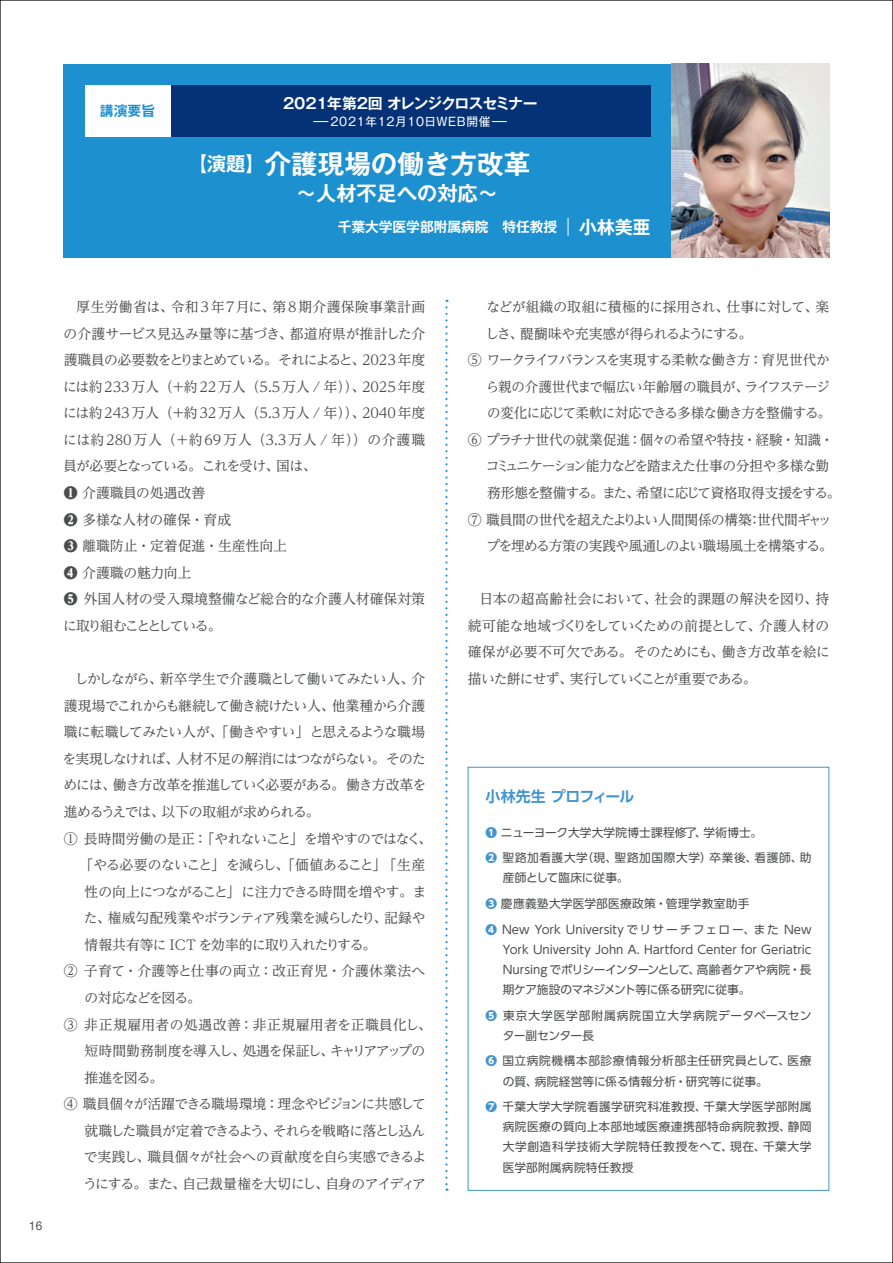
<style>
.page{position:relative;width:893px;height:1263px;background:#fff}
.page>*{position:absolute;margin:0;border:0;box-sizing:border-box;transform-origin:0 0}
.t1{font:700 26.55px "Gothic MB101 Pr 6 De";color:#fff}
.t2{font:700 20.25px "Gothic MB101 Pr 6 De";color:#fff}
.t3{font:700 14.85px "Gothic MB101 Pr 6 De";letter-spacing:-.055em;color:#fff}
.t4{font:700 14.85px "UD Shin Go Pr 6 N De";letter-spacing:-.025em;color:#4194d0}
.t5{font:13.8px/26.5px "Reim Yonz Pr 6";letter-spacing:-.035em;color:#4b4c4d;text-align:justify}
.t6{font:13.8px/26.5px "Reim Yonz Pr 6";color:#4b4c4d}
.t7{font:13.8px "Reim Yonz Pr 6";letter-spacing:-.07em;color:#4b4c4d}
.t8{font:13.8px "Reim Yonz Pr 6";letter-spacing:-.055em;color:#4b4c4d}
.t9{font:13.8px "Reim Yonz Pr 6";letter-spacing:-.06em;color:#4b4c4d}
.t10{font:13.8px "Reim Yonz Pr 6";letter-spacing:-.065em;color:#4b4c4d}
.t11{font:13.8px "Reim Yonz Pr 6";letter-spacing:-.085em;color:#4b4c4d}
.t12{font:13.8px "Reim Yonz Pr 6";letter-spacing:.02em;color:#4b4c4d}
.t13{font:13.8px "Reim Yonz Pr 6";letter-spacing:.025em;color:#4b4c4d}
.t14{font:13.8px "Reim Yonz Pr 6";letter-spacing:-.09em;color:#4b4c4d}
.t15{font:700 13.8px "Gothic MB101 Pr 6 De";letter-spacing:-.01em;color:#fff}
.t16{font:700 13.8px "Gothic MB101 Pr 6 De";color:#1d90d0}
.t17{font:11.7px/20.2px "UD Shin Go Pr 6 N";letter-spacing:.02em;color:#4b4c4d}
.t18{font:11.7px/20.2px "UD Shin Go Pr 6 N";letter-spacing:.055em;color:#4b4c4d}
.t19{font:11.7px "Gothic MB101 Pr 6";letter-spacing:.06em;color:#fff;scale:1.5 1}
.t20{font:10.65px "Shin M Go Pr 6";color:#4b4c4d}
.s1{font-size:19.2px}
.s2{font-size:18px}
.s3{font-weight:900}
.s4{font-weight:800;color:#4194d0}
</style>
<div class="page">
<svg style="left:445px;top:300px;width:3px;height:891px"></svg>
<div style="left:64px;top:64px;width:608px;height:193px;background:#1d90d0"></div>
<img style="left:672px;top:64px;width:157px;height:193px">
<div style="left:170px;top:85px;width:481px;height:51px;background:#053276"></div>
<div style="left:85px;top:85px;width:85px;height:51px;background:#fff"></div>
<div style="left:468px;top:767px;width:361px;height:424px;border:1px solid #4194d0"></div>
<svg style="left:568px;top:218px;width:1px;height:18px"></svg>
<p class="t16" style="left:100px;top:99px;width:57px">講演要旨</p>
<p class="t3" style="left:283px;top:91px;width:256px">2021年第2回 オレンジクロスセミナー</p>
<p class="t19" style="left:312px;top:111px;width:132px">ー2021年12月10日WEB開催ー</p>
<h1 class="t1" style="left:188px;top:142px;width:344px"><span class="s1">【演題】</span>介護現場の働き方改革</h1>
<h2 class="t2" style="left:296px;top:177px;width:203px">～人材不足への対応～</h2>
<p class="t15" style="left:338px;top:215px;width:314px">千葉大学医学部附属病院　特任教授 <span class="s2">小林美亜</span></p>
<p class="t20" style="left:29px;top:1217px;width:14px">16</p>
<p class="t6" style="left:63px;top:293px;width:364px;text-indent:14px">厚生労働省は、令和3年7月に、第8期介護保険事業計画の介護サービス見込み量等に基づき、都道府県が推計した介護職員の必要数をとりまとめている。それによると、2023 年度には約233万人（＋約22万人（5.5万人 / 年））、2025年度には約243万人（＋約32万人（5.3万人 / 年））、2040年度には約280万人（＋約69万人（3.3万人 / 年））の介護職員が必要となっている。これを受け、国は、<br><span class="s3">❶</span> 介護職員の処遇改善<br><span class="s3">❷</span> 多様な人材の確保・育成<br><span class="s3">❸</span> 離職防止・定着促進・生産性向上<br><span class="s3">❹</span> 介護職の魅力向上<br><span class="s3">❺</span> 外国人材の受入環境整備など総合的な介護人材確保対策に取り組むこととしている。</p>
<p class="t5" style="left:74px;top:665px;width:352px">しかしながら、新卒学生で介護職として働いてみたい人、介</p>
<p class="t7" style="left:64px;top:694px;width:363px">護現場でこれからも継続して働き続けたい人、他業種から介護</p>
<p class="t5" style="left:64px;top:718px;width:363px">職に転職してみたい人が、「働きやすい」と思えるような職場</p>
<p class="t7" style="left:63px;top:747px;width:365px">を実現しなければ、人材不足の解消にはつながらない。そのた</p>
<p class="t7" style="left:63px;top:774px;width:364px">めには、働き方改革を推進していく必要がある。働き方改革を</p>
<p class="t9" style="left:64px;top:800px;width:257px">進めるうえでは、以下の取組が求められる。</p>
<p class="t5" style="left:64px;top:825px;width:370px">① 長時間労働の是正：「やれないこと」を増やすのではなく、</p>
<p class="t8" style="left:79px;top:853px;width:347px">「やる必要のないこと」を減らし、「価値あること」「生産</p>
<p class="t8" style="left:85px;top:880px;width:344px">性の向上につながること」に注力できる時間を増やす。ま</p>
<p class="t9" style="left:84px;top:906px;width:343px">た、権威勾配残業やボランティア残業を減らしたり、記録や</p>
<p class="t8" style="left:85px;top:933px;width:293px">情報共有等に ICT を効率的に取り入れたりする。</p>
<p class="t12" style="left:64px;top:960px;width:363px">② 子育て・介護等と仕事の両立：改正育児・介護休業法へ</p>
<p class="t7" style="left:84px;top:986px;width:118px">の対応などを図る。</p>
<p class="t13" style="left:64px;top:1013px;width:369px">③ 非正規雇用者の処遇改善：非正規雇用者を正職員化し、</p>
<p class="t7" style="left:85px;top:1039px;width:342px">短時間勤務制度を導入し、処遇を保証し、キャリアアップの</p>
<p class="t5" style="left:85px;top:1064px;width:80px">推進を図る。</p>
<p class="t10" style="left:64px;top:1093px;width:364px">④ 職員個々が活躍できる職場環境：理念やビジョンに共感して</p>
<p class="t9" style="left:85px;top:1119px;width:343px">就職した職員が定着できるよう、それらを戦略に落とし込ん</p>
<p class="t5" style="left:84px;top:1144px;width:344px">で実践し、職員個々が社会への貢献度を自ら実感できるよ</p>
<p class="t7" style="left:83px;top:1172px;width:344px">うにする。また、自己裁量権を大切にし、自身のアイディア</p>
<p class="t5" style="left:487px;top:293px;width:344px">などが組織の取組に積極的に採用され、仕事に対して、楽</p>
<p class="t14" style="left:485px;top:322px;width:269px">しさ、醍醐味や充実感が得られるようにする。</p>
<p class="t9" style="left:468px;top:348px;width:363px">⑤ ワークライフバランスを実現する柔軟な働き方：育児世代か</p>
<p class="t5" style="left:486px;top:373px;width:345px">ら親の介護世代まで幅広い年齢層の職員が、ライフステージ</p>
<p class="t8" style="left:487px;top:402px;width:346px">の変化に応じて柔軟に対応できる多様な働き方を整備する。</p>
<p class="t5" style="left:468px;top:426px;width:367px">⑥ プラチナ世代の就業促進：個々の希望や特技・経験・知識・</p>
<p class="t11" style="left:486px;top:455px;width:345px">コミュニケーション能力などを踏まえた仕事の分担や多様な勤</p>
<p class="t7" style="left:487px;top:481px;width:355px">務形態を整備する。また、希望に応じて資格取得支援をする。</p>
<p class="t5" style="left:468px;top:506px;width:365px">⑦ 職員間の世代を超えたよりよい人間関係の構築：世代間ギャッ</p>
<p class="t5" style="left:486px;top:532px;width:348px">プを埋める方策の実践や風通しのよい職場風土を構築する。</p>
<p class="t5" style="left:468px;top:585px;width:364px;text-indent:12px">日本の超高齢社会において、社会的課題の解決を図り、持続可能な地域づくりをしていくための前提として、介護人材の確保が必要不可欠である。そのためにも、働き方改革を絵に描いた餅にせず、実行していくことが重要である。</p>
<p class="t4" style="left:485px;top:785px;width:151px">小林先生 プロフィール</p>
<p class="t17" style="left:485px;top:819px;width:328px;line-height:25.5px"><span class="s4">❶</span> ニューヨーク大学大学院博士課程修了、学術博士。<br><span class="s4">❷</span> 聖路加看護大学（現、聖路加国際大学）卒業後、看護師、助</p>
<p class="t17" style="left:485px;top:865px;width:328px;line-height:25.5px;text-indent:17px">産師として臨床に従事。<br><span class="s4">❸</span> 慶應義塾大学医学部医療政策・管理学教室助手<br><span class="s4">❹</span> New York University でリサーチフェロー、また New</p>
<p class="t17" style="left:503px;top:939px;width:310px;text-align:justify">York University John A. Hartford Center for Geriatric Nursing でポリシーインターンとして、高齢者ケアや病院・長期ケア施設のマネジメント等に係る研究に従事。</p>
<p class="t18" style="left:503px;top:1005px;width:310px;text-indent:-17px"><span class="s4">❺</span> 東京大学医学部附属病院国立大学病院データベースセンター副センター長</p>
<p class="t17" style="left:503px;top:1050px;width:310px;text-indent:-17px"><span class="s4">❻</span> 国立病院機構本部診療情報分析部主任研究員として、医療の質、病院経営等に係る情報分析・研究等に従事。</p>
<p class="t17" style="left:503px;top:1096px;width:310px;text-align:justify;text-indent:-17px"><span class="s4">❼</span> 千葉大学大学院看護学研究科准教授、千葉大学医学部附属病院医療の質向上本部地域医療連携部特命病院教授、静岡大学創造科学技術大学院特任教授をへて、現在、千葉大学医学部附属病院特任教授</p>
</div>
